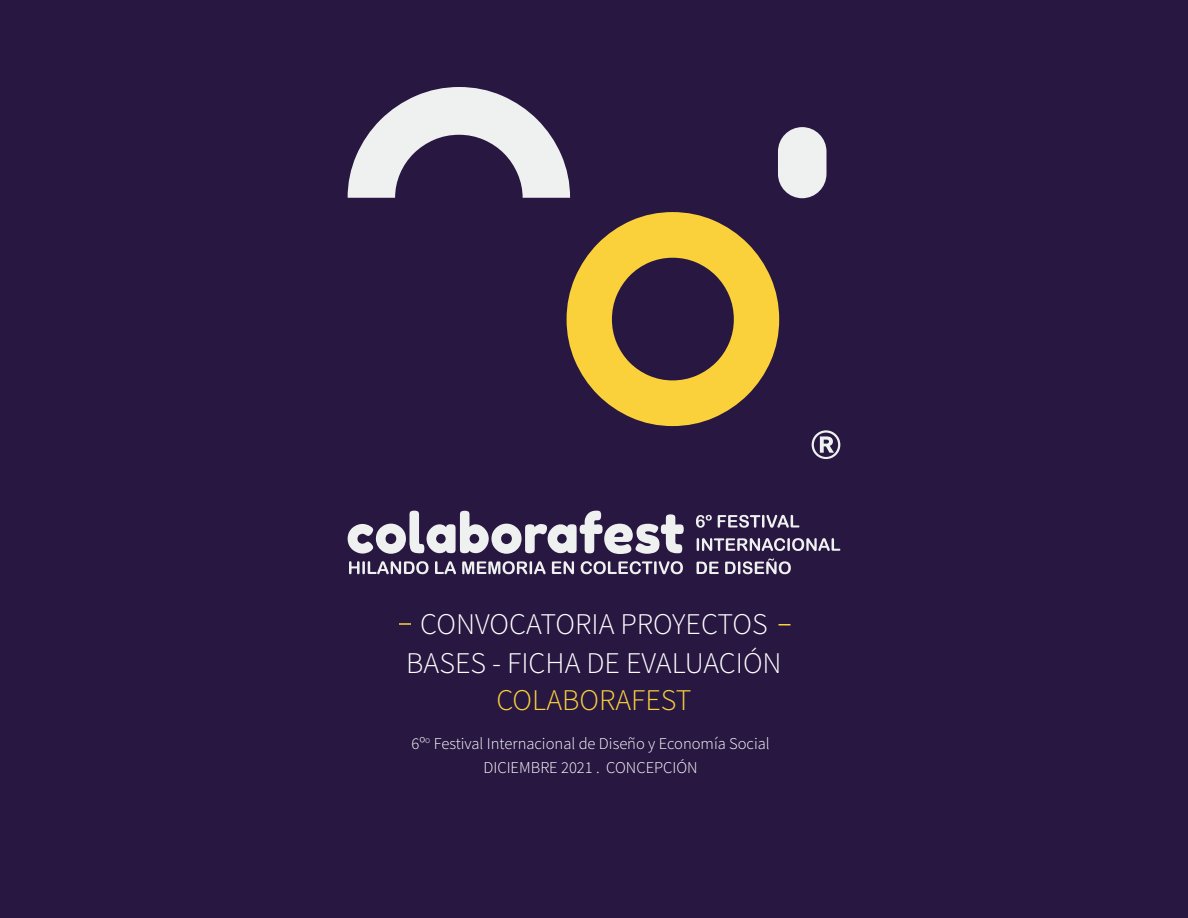
<style>
.page{position:relative;width:1188px;height:918px;background:#281741}
.page>*{position:absolute;margin:0;border:0;box-sizing:border-box;transform-origin:0 0}
.t1{font:300 30px "Source Sans Pro";color:#fff}
.t2{font:300 30px "Source Sans Pro";color:#fad13b}
.t3{font:300 16.5px "Source Sans Pro";color:#fff}
</style>
<div class="page">
<svg style="left:399px;top:623px;width:12px;height:2px"></svg>
<svg style="left:778px;top:624px;width:12px;height:2px"></svg>
<svg style="left:348px;top:511px;width:336px;height:43px"></svg>
<svg style="left:812px;top:430px;width:28px;height:29px"></svg>
<svg style="left:567px;top:212px;width:212px;height:214px;fill:#fad13b"></svg>
<div style="left:778px;top:127px;width:48px;height:71px;background:#eff0f0;border-radius:24px"></div>
<svg style="left:348px;top:87px;width:222px;height:111px"></svg>
<svg style="left:349px;top:561px;width:80px;height:13px"></svg>
<svg style="left:435px;top:561px;width:21px;height:13px"></svg>
<svg style="left:462px;top:561px;width:84px;height:13px"></svg>
<svg style="left:552px;top:561px;width:22px;height:13px"></svg>
<svg style="left:581px;top:561px;width:102px;height:13px"></svg>
<svg style="left:696px;top:515px;width:16px;height:13px"></svg>
<svg style="left:718px;top:515px;width:81px;height:13px"></svg>
<svg style="left:697px;top:538px;width:143px;height:13px"></svg>
<svg style="left:697px;top:562px;width:22px;height:12px"></svg>
<svg style="left:725px;top:558px;width:66px;height:16px"></svg>
<p class="t1" style="left:420px;top:605px;width:349px">CONVOCATORIA PROYECTOS</p>
<p class="t1" style="left:406px;top:644px;width:377px">BASES - FICHA DE EVALUACIÓN</p>
<p class="t2" style="left:496px;top:682px;width:197px">COLABORAFEST</p>
<p class="t3" style="left:411px;top:733px;width:360px">6º<sup>o</sup> Festival Internacional de Diseño y Economía Social</p>
<p class="t3" style="left:483px;top:757px;width:216px">DICIEMBRE 2021 . CONCEPCIÓN</p>
</div>
